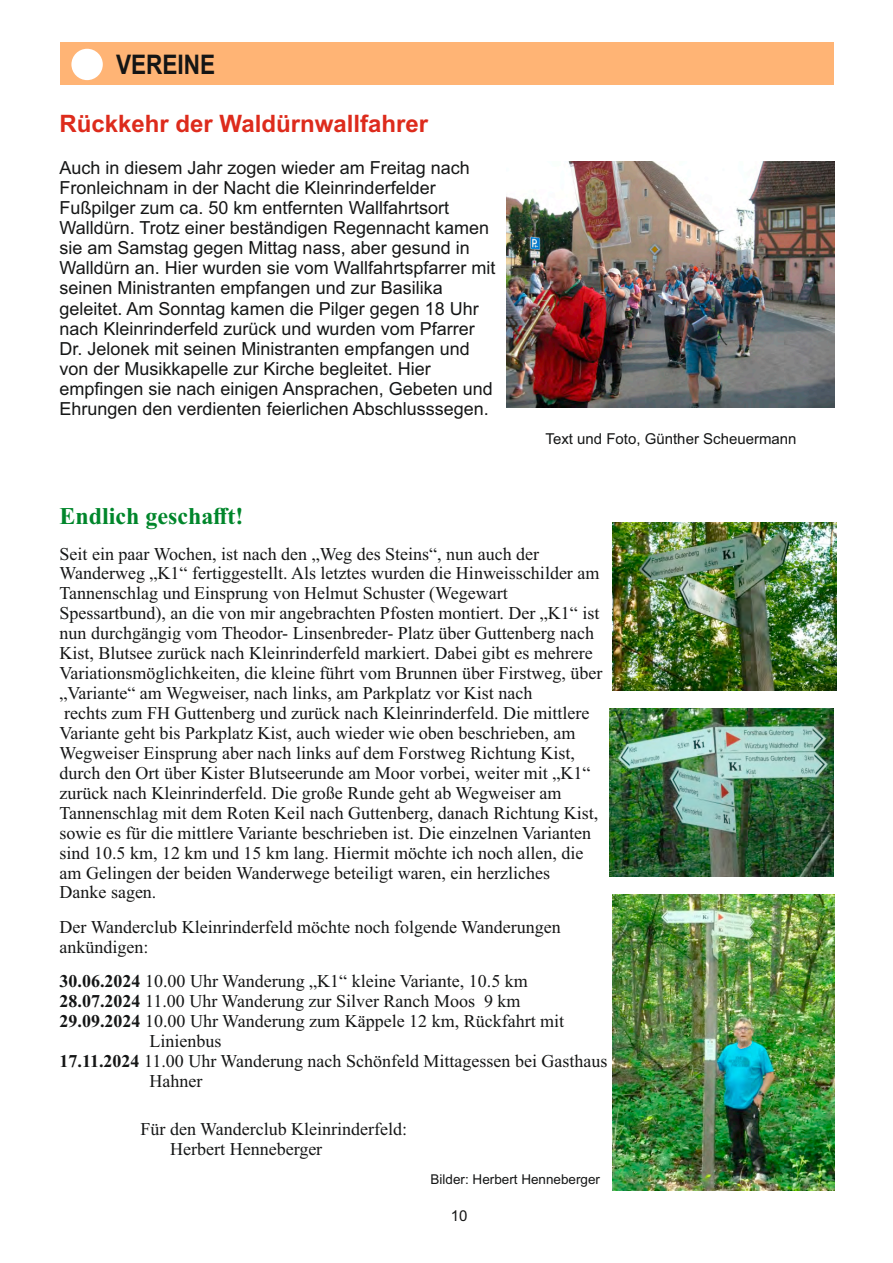
<style>
.page{position:relative;width:893px;height:1263px;background:#fff}
.page>*{position:absolute;margin:0;border:0;box-sizing:border-box;transform-origin:0 0}
.t1{font:700 27px "Arial";color:#141515;scale:.84 1}
.t2{font:700 24px "Arial";color:#dd2b1c}
.t3{font:700 24px "Times New Roman";color:#00862b}
.t4{font:18px/20px "Times New Roman";color:#151616}
.t5{font:18px/20.1px "Arial";color:#151616}
.t6{font:15px "Arial";color:#151616}
.t7{font:13.5px "Arial";color:#151616}
.s1{font-weight:700}
</style>
<div class="page">
<div style="left:60px;top:42px;width:773px;height:43px;background:#ffb475"></div>
<div style="left:71px;top:49px;width:32px;height:31px;background:#fff;border-radius:50%"></div>
<img style="left:507px;top:161px;width:327px;height:246px">
<img style="left:610px;top:709px;width:223px;height:167px">
<img style="left:612px;top:894px;width:222px;height:297px">
<img style="left:612px;top:522px;width:225px;height:169px">
<h1 class="t1" style="left:116px;top:54px;width:120px">VEREINE</h1>
<h2 class="t2" style="left:60px;top:115px;width:370px">Rückkehr der Waldürnwallfahrer</h2>
<p class="t5" style="left:60px;top:159px;width:437px">Auch in diesem Jahr zogen wieder am Freitag nach Fronleichnam in der Nacht die Kleinrinderfelder Fußpilger zum ca. 50 km entfernten Wallfahrtsort Walldürn. Trotz einer beständigen Regennacht kamen sie am Samstag gegen Mittag nass, aber gesund in Walldürn an. Hier wurden sie vom Wallfahrtspfarrer mit seinen Ministranten empfangen und zur Basilika geleitet. Am Sonntag kamen die Pilger gegen 18 Uhr nach Kleinrinderfeld zurück und wurden vom Pfarrer Dr. Jelonek mit seinen Ministranten empfangen und von der Musikkapelle zur Kirche begleitet. Hier empfingen sie nach einigen Ansprachen, Gebeten und Ehrungen den verdienten feierlichen Abschlusssegen.</p>
<p class="t6" style="left:546px;top:433px;width:252px">Text und Foto, Günther Scheuermann</p>
<h2 class="t3" style="left:60px;top:507px;width:186px">Endlich geschafft!</h2>
<p class="t4" style="left:60px;top:545px;width:544px">Seit ein paar Wochen, ist nach den „Weg des Steins“, nun auch der Wanderweg „K1“ fertiggestellt. Als letztes wurden die Hinweisschilder am Tannenschlag und Einsprung von Helmut Schuster (Wegewart Spessartbund), an die von mir angebrachten Pfosten montiert. Der „K1“ ist nun durchgängig vom Theodor- Linsenbreder- Platz über Guttenberg nach Kist, Blutsee zurück nach Kleinrinderfeld markiert. Dabei gibt es mehrere Variationsmöglichkeiten, die kleine führt vom Brunnen über Firstweg, über „Variante“ am Wegweiser, nach links, am Parkplatz vor Kist nach<br>rechts zum FH Guttenberg und zurück nach Kleinrinderfeld. Die mittlere Variante geht bis Parkplatz Kist, auch wieder wie oben beschrieben, am Wegweiser Einsprung aber nach links auf dem Forstweg Richtung Kist, durch den Ort über Kister Blutseerunde am Moor vorbei, weiter mit „K1“ zurück nach Kleinrinderfeld. Die große Runde geht ab Wegweiser am Tannenschlag mit dem Roten Keil nach Guttenberg, danach Richtung Kist, sowie es für die mittlere Variante beschrieben ist. Die einzelnen Varianten sind 10.5 km, 12 km und 15 km lang. Hiermit möchte ich noch allen, die am Gelingen der beiden Wanderwege beteiligt waren, ein herzliches<br>Danke sagen.</p>
<p class="t4" style="left:60px;top:919px;width:503px">Der Wanderclub Kleinrinderfeld möchte noch folgende Wanderungen ankündigen:</p>
<p class="t4" style="left:60px;top:973px;width:470px"><span class="s1">30.06.2024</span> 10.00 Uhr Wanderung „K1“ kleine Variante, 10.5 km</p>
<p class="t4" style="left:60px;top:993px;width:463px"><span class="s1">28.07.2024</span> 11.00 Uhr Wanderung zur Silver Ranch Moos 9 km</p>
<p class="t4" style="left:60px;top:1013px;width:506px"><span class="s1">29.09.2024</span> 10.00 Uhr Wanderung zum Käppele 12 km, Rückfahrt mit</p>
<p class="t4" style="left:150px;top:1033px;width:73px">Linienbus</p>
<p class="t4" style="left:60px;top:1053px;width:549px"><span class="s1">17.11.2024</span> 11.00 Uhr Wanderung nach Schönfeld Mittagessen bei Gasthaus</p>
<p class="t4" style="left:150px;top:1073px;width:54px">Hahner</p>
<p class="t4" style="left:170px;top:1121px;width:238px;text-indent:-30px">Für den Wanderclub Kleinrinderfeld:<br>Herbert Henneberger</p>
<p class="t7" style="left:431px;top:1174px;width:171px">Bilder: Herbert Henneberger</p>
<p class="t6" style="left:451px;top:1210px;width:18px">10</p>
</div>
